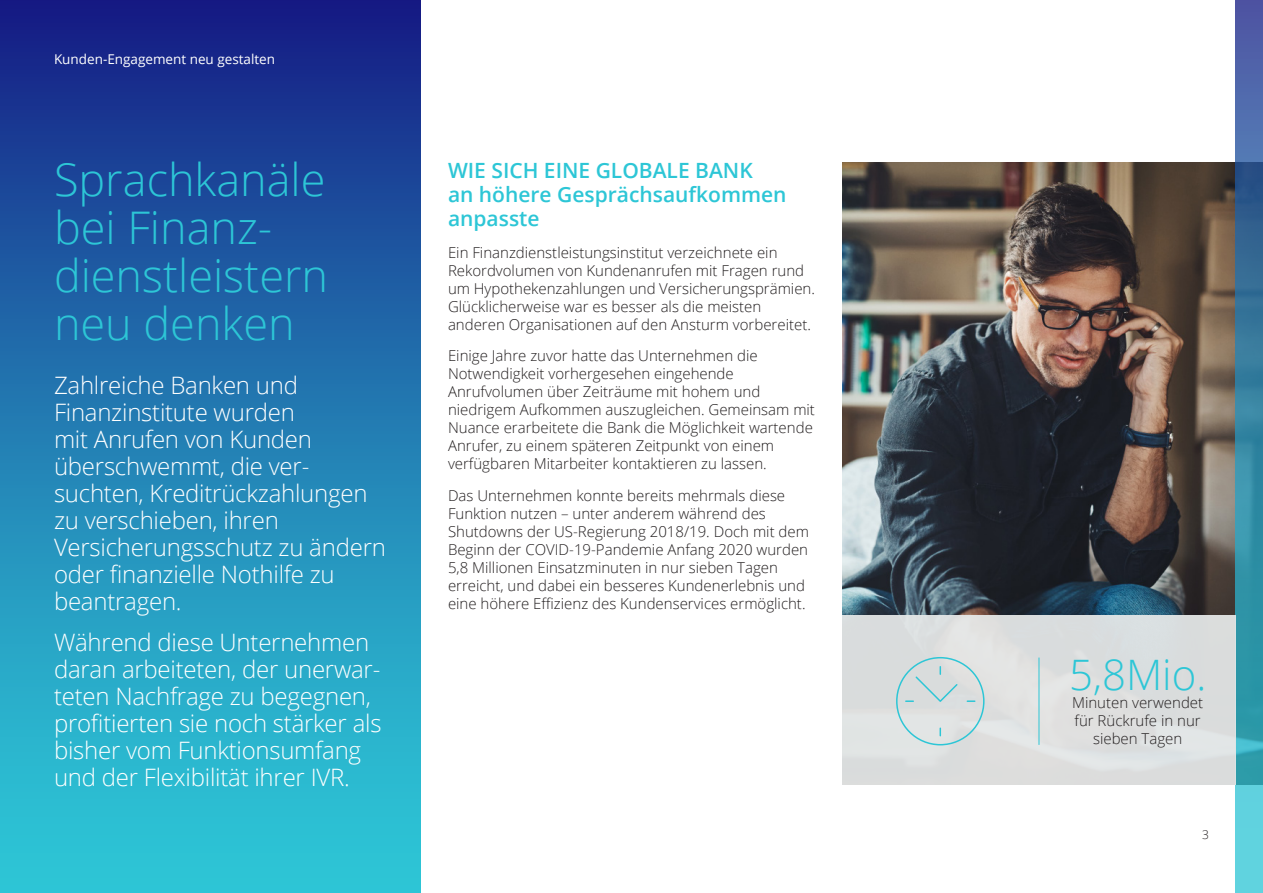
<style>
.page{position:relative;width:1263px;height:893px;background:#fff}
.page>*{position:absolute;margin:0;border:0;box-sizing:border-box;transform-origin:0 0}
.LtBlue_Side_Bar_Main{font:300 45px/48px "Open Sans";color:#2dc6d6}
.Sidebar_Large_Blue_N{font:300 42px "Open Sans";color:#2dc6d6}
.White_Side_Bar_Copy{font:300 24px/27px "Open Sans";letter-spacing:-.01em;color:#fff}
.Headline_Level_1_-_1{font:600 21px/24px "Open Sans";color:#2dc6d6}
.Body_Text_10_12{font:300 15px/18px "Open Sans";color:#231f20}
.Sidebar_10_12_Center{font:300 15px/18px "Open Sans";color:#231f20;text-align:center}
.Product_Offering_Nam{font:13.5px "Open Sans";color:#fff}
.t1{font:300 12px "Open Sans";color:#231f20}
</style>
<div class="page">
<img style="left:842px;top:162px;width:394px;height:453px">
<svg style="left:1236px;top:0;width:27px;height:893px;background:#3d88aa"></svg>
<div style="left:0;top:0;width:421px;height:893px;background:linear-gradient(to bottom,#162287,#2fd4dd)"></div>
<div style="left:842px;top:615px;width:394px;height:170px;background:#dbdddd"></div>
<hr style="left:1038px;top:657px;width:1px;height:88px;background:#2dc6d6">
<svg style="left:896px;top:657px;width:89px;height:89px"></svg>
<p class="Product_Offering_Nam" style="left:54px;top:50px;width:223px">Kunden-Engagement neu gestalten</p>
<p class="LtBlue_Side_Bar_Main" style="left:54px;top:155px;width:276px">Sprachkanäle bei Finanz&shy;dienstleistern neu denken</p>
<p class="White_Side_Bar_Copy" style="left:54px;top:372px;width:333px">Zahlreiche Banken und<br>Finanzinstitute wurden<br>mit Anrufen von Kunden überschwemmt, die ver&shy;suchten, Kreditrückzahlungen zu verschieben, ihren<br>Versicherungsschutz zu ändern oder finanzielle Nothilfe zu beantragen.</p>
<p class="White_Side_Bar_Copy" style="left:54px;top:628px;width:329px">Während diese Unternehmen daran arbeiteten, der unerwar&shy;teten Nachfrage zu begegnen, profitierten sie noch stärker als bisher vom Funktionsumfang und der Flexibilität ihrer IVR.</p>
<p class="Headline_Level_1_-_1" style="left:448px;top:158px;width:340px">WIE SICH EINE GLOBALE BANK<br>an höhere Gesprächsaufkommen anpasste</p>
<p class="Body_Text_10_12" style="left:448px;top:243px;width:368px">Ein Finanzdienstleistungsinstitut verzeichnete ein Rekordvolumen von Kundenanrufen mit Fragen rund um Hypothekenzahlungen und Versicherungsprämien.<br>Glücklicherweise war es besser als die meisten anderen Organisationen auf den Ansturm vorbereitet.</p>
<p class="Body_Text_10_12" style="left:448px;top:346px;width:368px">Einige Jahre zuvor hatte das Unternehmen die Notwendigkeit vorhergesehen eingehende Anrufvolumen über Zeiträume mit hohem und niedrigem Aufkommen auszugleichen. Gemeinsam mit Nuance erarbeitete die Bank die Möglichkeit wartende Anrufer, zu einem späteren Zeitpunkt von einem verfügbaren Mitarbeiter kontaktieren zu lassen.</p>
<p class="Body_Text_10_12" style="left:448px;top:486px;width:362px">Das Unternehmen konnte bereits mehrmals diese Funktion nutzen – unter anderem während des Shutdowns der US-Regierung 2018/19. Doch mit dem Beginn der COVID-19-Pandemie Anfang 2020 wurden 5,8 Millionen Einsatzminuten in nur sieben Tagen erreicht, und dabei ein besseres Kundenerlebnis und eine höhere Effizienz des Kundenservices ermöglicht.</p>
<p class="Sidebar_Large_Blue_N" style="left:1069px;top:646px;width:139px">5,8Mio.</p>
<p class="Sidebar_10_12_Center" style="left:1072px;top:693px;width:133px">Minuten verwendet für Rückrufe in nur sieben Tagen</p>
<p class="t1" style="left:1202px;top:826px;width:8px">3</p>
</div>
